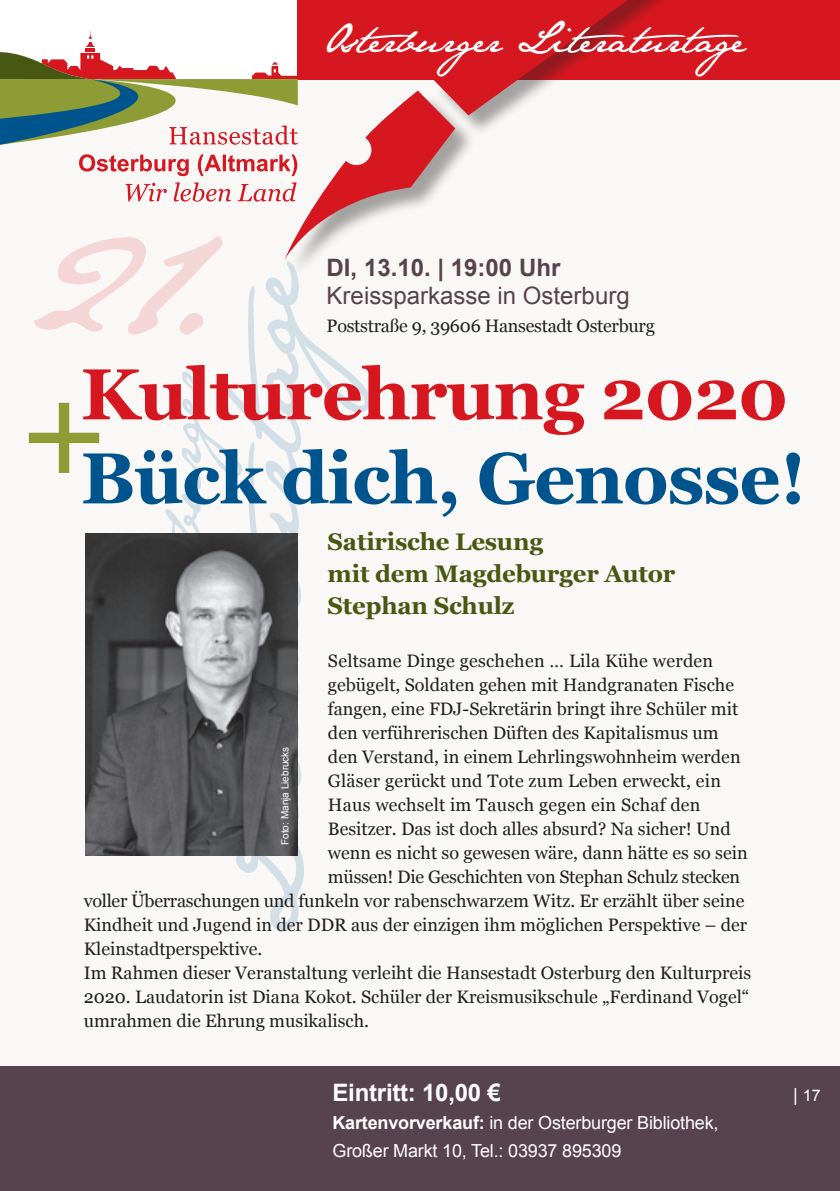
<style>
.page{position:relative;width:840px;height:1191px;background:#fff}
.page>*{position:absolute;margin:0;border:0;box-sizing:border-box;transform-origin:0 0}
.t1{font:700 72px/84px "Georgia";letter-spacing:-.015em;color:#00548e;text-align:right}
.t2{font:36px "Jane Austen";color:#fff}
.t3{font:700 24px/32px "Georgia";letter-spacing:-.01em;color:#485711}
.t4{font:24px "Arial";color:#57434d}
.t5{font:700 24px "Arial";color:#57434d}
.t6{font:700 24px "Arial";letter-spacing:-.01em;color:#fff}
.t7{font:18px "Georgia";color:#231f20}
.t8{font:18px/28px "Arial";letter-spacing:-.01em;color:#fff}
.t9{font:16px "Arial";color:#fff}
.t10{font:10px "Arial";color:#fff}
.s1{color:#d7171f}
.s2{font-weight:700}
.s3{font-size:18px}
</style>
<div class="page">
<div style="left:0;top:1066px;width:839px;height:125px;background:#57434d"></div>
<div style="left:0;top:79px;width:839px;height:987px;background:#f9f8f6"></div>
<div style="left:298px;top:0;width:541px;height:79px;background:#d7171f"></div>
<svg style="left:206px;top:334px;width:164px;height:597px"></svg>
<svg style="left:165px;top:364px;width:77px;height:169px"></svg>
<svg style="left:0;top:0;width:772px;height:334px"></svg>
<img style="left:85px;top:533px;width:213px;height:322px">
<h2 class="t2" style="left:323px;top:19px;width:433px">Osterburger Literaturtage</h2>
<h3 class="t5" style="left:326px;top:251px;width:235px">DI, 13.10. | 19:00 Uhr</h3>
<h3 class="t4" style="left:326px;top:279px;width:304px">Kreissparkasse in Osterburg</h3>
<p class="t7" style="left:326px;top:312px;width:329px">Poststraße 9, 39606 Hansestadt Osterburg</p>
<h1 class="t1" style="left:18px;top:348px;width:789px"><span class="s1">Kulturehrung 2020 </span><sup>+</sup>Bück dich, Genosse!</h1>
<h3 class="t3" style="left:327px;top:525px;width:349px">Satirische Lesung<br>mit dem Magdeburger Autor<br>Stephan Schulz</h3>
<p class="t7" style="left:328px;top:648px;width:386px">Seltsame Dinge geschehen … Lila Kühe werden</p>
<p class="t7" style="left:328px;top:672px;width:407px">gebügelt, Soldaten gehen mit Handgranaten Fische</p>
<p class="t7" style="left:328px;top:696px;width:411px">fangen, eine FDJ-Sekretärin bringt ihre Schüler mit</p>
<p class="t7" style="left:328px;top:720px;width:392px">den verführerischen Düften des Kapitalismus um</p>
<p class="t7" style="left:328px;top:744px;width:414px">den Verstand, in einem Lehrlingswohnheim werden</p>
<p class="t7" style="left:328px;top:768px;width:394px">Gläser gerückt und Tote zum Leben erweckt, ein</p>
<p class="t7" style="left:328px;top:792px;width:374px">Haus wechselt im Tausch gegen ein Schaf den</p>
<p class="t7" style="left:328px;top:816px;width:404px">Besitzer. Das ist doch alles absurd? Na sicher! Und</p>
<p class="t7" style="left:328px;top:840px;width:421px">wenn es nicht so gewesen wäre, dann hätte es so sein</p>
<p class="t7" style="left:328px;top:864px;width:413px">müssen! Die Geschichten von Stephan Schulz stecken</p>
<p class="t7" style="left:84px;top:888px;width:661px">voller Überraschungen und funkeln vor rabenschwarzem Witz. Er erzählt über seine</p>
<p class="t7" style="left:84px;top:912px;width:664px">Kindheit und Jugend in der DDR aus der einzigen ihm möglichen Perspektive – der</p>
<p class="t7" style="left:84px;top:936px;width:180px">Kleinstadtperspektive.</p>
<p class="t7" style="left:84px;top:960px;width:668px">Im Rahmen dieser Veranstaltung verleiht die Hansestadt Osterburg den Kulturpreis</p>
<p class="t7" style="left:84px;top:984px;width:666px">2020. Laudatorin ist Diana Kokot. Schüler der Kreismusikschule „Ferdinand Vogel“</p>
<p class="t7" style="left:84px;top:1008px;width:287px">umrahmen die Ehrung musikalisch.</p>
<p class="t10" style="left:278px;top:845px;width:100px;rotate:-90deg">Foto: Manja Liebrucks</p>
<p class="t10" style="left:282px;top:823px;width:52px;rotate:-90deg">Foto: privat</p>
<h3 class="t6" style="left:332px;top:1076px;width:170px">Eintritt: 10,00 €</h3>
<p class="t8" style="left:332px;top:1108px;width:387px"><span class="s2">Kartenvorverkauf:</span> in der Osterburger Bibliothek,<br>Großer Markt 10, Tel.: 03937 895309</p>
<p class="t9" style="left:792px;top:1085px;width:29px"><span class="s3">|</span> 17</p>
</div>
